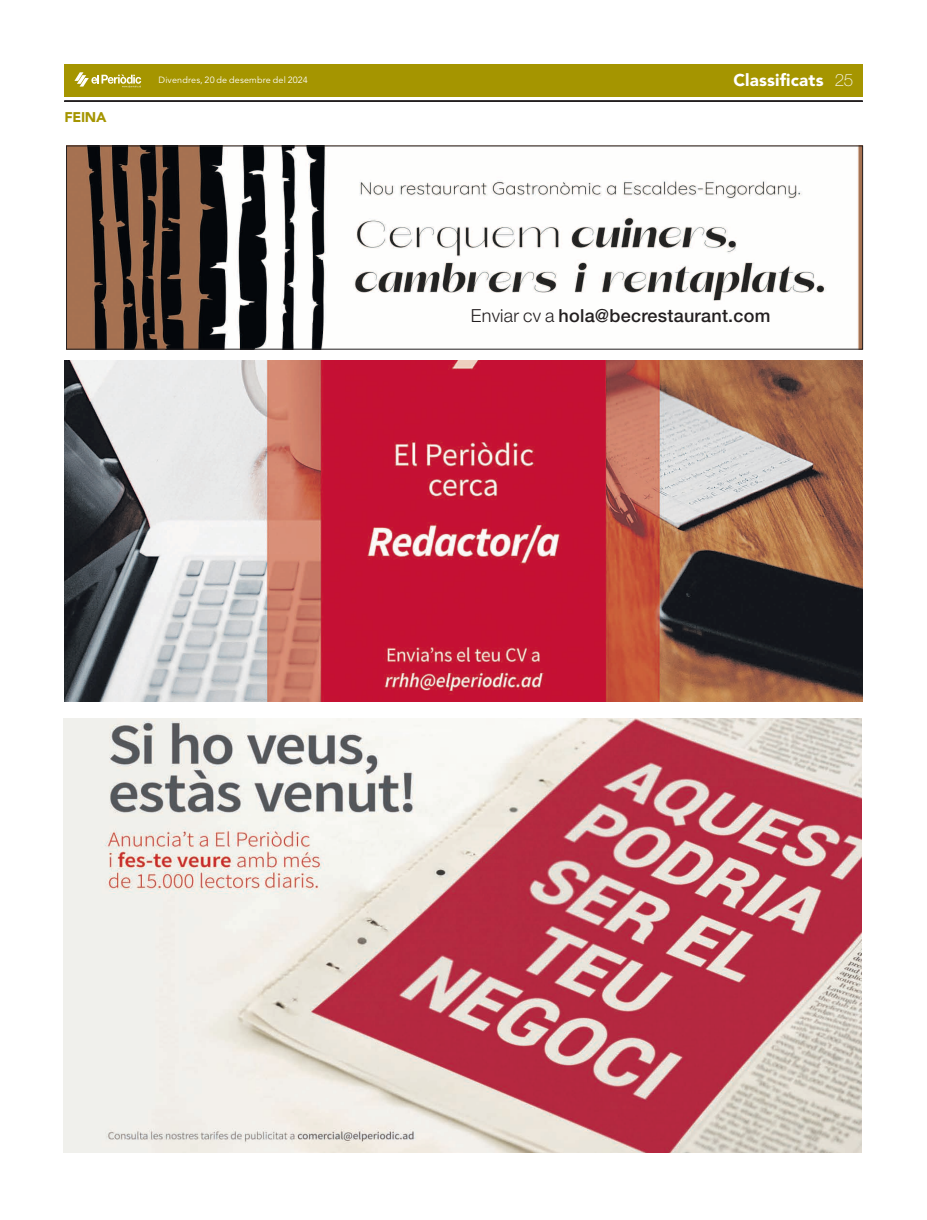
<style>
.page{position:relative;width:927px;height:1220px;background:#fff}
.page>*{position:absolute;margin:0;border:0;box-sizing:border-box;transform-origin:0 0}
.t1{font:500 18px "Helvetica Neue LT Std";letter-spacing:.015em;color:#231f20}
.t2{font:900 17px "Avenir LT Std";letter-spacing:.01em;color:#fff}
.t3{font:900 14px "Avenir LT Std";letter-spacing:-.015em;color:#a59500}
.t4{font:9px "Avenir LT Std";letter-spacing:.02em;color:#fff}
.s1{font-family:"Helvetica Neue LT Std";font-weight:100}
.s2{font-weight:300}
</style>
<div class="page">
<div style="left:64px;top:64px;width:798px;height:32px;background:#a59500"></div>
<svg style="left:74px;top:72px;width:67px;height:16px"></svg>
<hr style="left:64px;top:101px;width:798px;height:1px;background:#231f20">
<img style="left:68px;top:147px;width:793px;height:201px">
<div style="left:66px;top:145px;width:797px;height:205px;border:1px solid #231f20"></div>
<img style="left:64px;top:361px;width:798px;height:340px">
<img style="left:64px;top:718px;width:797px;height:434px">
<p class="t3" style="left:64px;top:109px;width:44px">FEINA</p>
<p class="t4" style="left:158px;top:75px;width:151px">Divendres, 20 de desembre del 2024</p>
<p class="t2" style="left:733px;top:70px;width:121px">Classificats <span class="s1">25</span></p>
<p class="t1" style="left:471px;top:305px;width:301px"><span class="s2">Enviar cv a</span> hola@becrestaurant.com</p>
</div>
